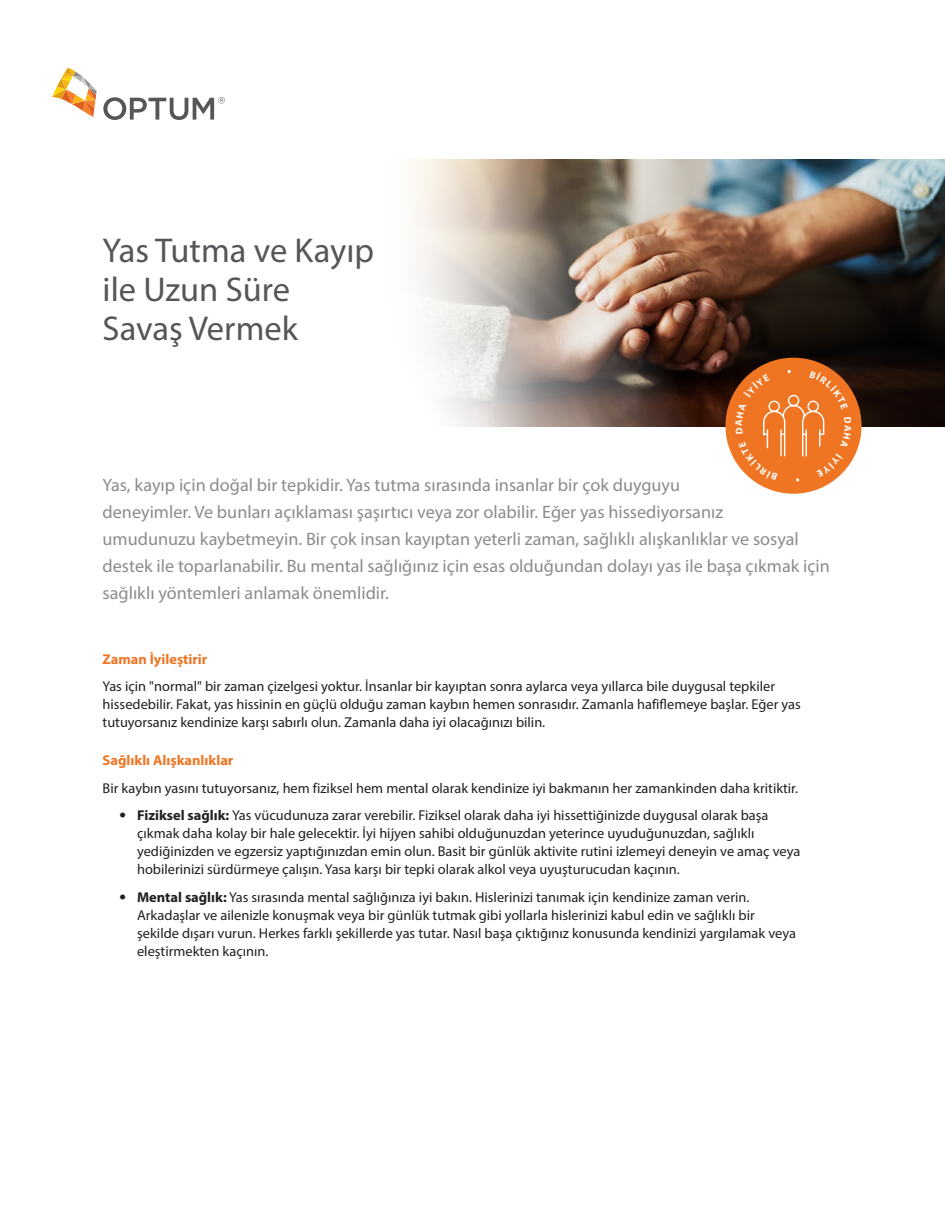
<style>
.page{position:relative;width:945px;height:1215px;background:#fff}
.page>*{position:absolute;margin:0;border:0;box-sizing:border-box;transform-origin:0 0}
.t1{font:34.5px/39px "Myriad Pro";color:#55565a}
.t2{font:18px/27px "Myriad Pro";color:#8c8c8f}
.t3{font:14.25px/18px "Myriad Pro";color:#231f20}
.t4{font:700 14.25px "Myriad Pro";color:#f07523}
.s1{font-family:"Frutiger LT Std";font-weight:300}
.s2{font-weight:700}
</style>
<div class="page">
<svg style="left:52px;top:68px;width:45px;height:49px"></svg>
<svg style="left:103px;top:97px;width:122px;height:23px"></svg>
<img style="left:411px;top:159px;width:534px;height:267px">
<div style="left:725px;top:358px;width:137px;height:136px;background:#f07523;border-radius:50%"></div>
<svg style="left:735px;top:370px;width:116px;height:112px"></svg>
<h1 class="t1" style="left:103px;top:230px;width:273px">Yas Tutma ve Kayıp ile Uzun Süre<br>Savaş Vermek</h1>
<p class="t2" style="left:103px;top:472px;width:729px">Yas, kayıp için doğal bir tepkidir. Yas tutma sırasında insanlar bir çok duyguyu<br>deneyimler. Ve bunları açıklaması şaşırtıcı veya zor olabilir. Eğer yas hissediyorsanız<br>umudunuzu kaybetmeyin. Bir çok insan kayıptan yeterli zaman, sağlıklı alışkanlıklar ve sosyal destek ile toparlanabilir. Bu mental sağlığınız için esas olduğundan dolayı yas ile başa çıkmak için sağlıklı yöntemleri anlamak önemlidir.</p>
<p class="t4" style="left:103px;top:649px;width:106px">Zaman İyileştirir</p>
<p class="t3" style="left:103px;top:677px;width:700px">Yas için "normal" bir zaman çizelgesi yoktur. İnsanlar bir kayıptan sonra aylarca veya yıllarca bile duygusal tepkiler hissedebilir. Fakat, yas hissinin en güçlü olduğu zaman kaybın hemen sonrasıdır. Zamanla hafiflemeye başlar. Eğer yas tutuyorsanız kendinize karşı sabırlı olun. Zamanla daha iyi olacağınızı bilin.</p>
<p class="t4" style="left:103px;top:751px;width:132px">Sağlıklı Alışkanlıklar</p>
<p class="t3" style="left:103px;top:779px;width:697px">Bir kaybın yasını tutuyorsanız, hem fiziksel hem mental olarak kendinize iyi bakmanın her zamankinden daha kritiktir.</p>
<p class="t3" style="left:137px;top:806px;width:665px;text-indent:-18px"><span class="s1">•</span> <span class="s2">Fiziksel sağlık:</span> Yas vücudunuza zarar verebilir. Fiziksel olarak daha iyi hissettiğinizde duygusal olarak başa çıkmak daha kolay bir hale gelecektir. İyi hijyen sahibi olduğunuzdan yeterince uyuduğunuzdan, sağlıklı yediğinizden ve egzersiz yaptığınızdan emin olun. Basit bir günlük aktivite rutini izlemeyi deneyin ve amaç veya hobilerinizi sürdürmeye çalışın. Yasa karşı bir tepki olarak alkol veya uyuşturucudan kaçının.</p>
<p class="t3" style="left:137px;top:888px;width:660px;text-indent:-18px"><span class="s1">•</span> <span class="s2">Mental sağlık:</span> Yas sırasında mental sağlığınıza iyi bakın. Hislerinizi tanımak için kendinize zaman verin.<br>Arkadaşlar ve ailenizle konuşmak veya bir günlük tutmak gibi yollarla hislerinizi kabul edin ve sağlıklı bir şekilde dışarı vurun. Herkes farklı şekillerde yas tutar. Nasıl başa çıktığınız konusunda kendinizi yargılamak veya eleştirmekten kaçının.</p>
</div>
